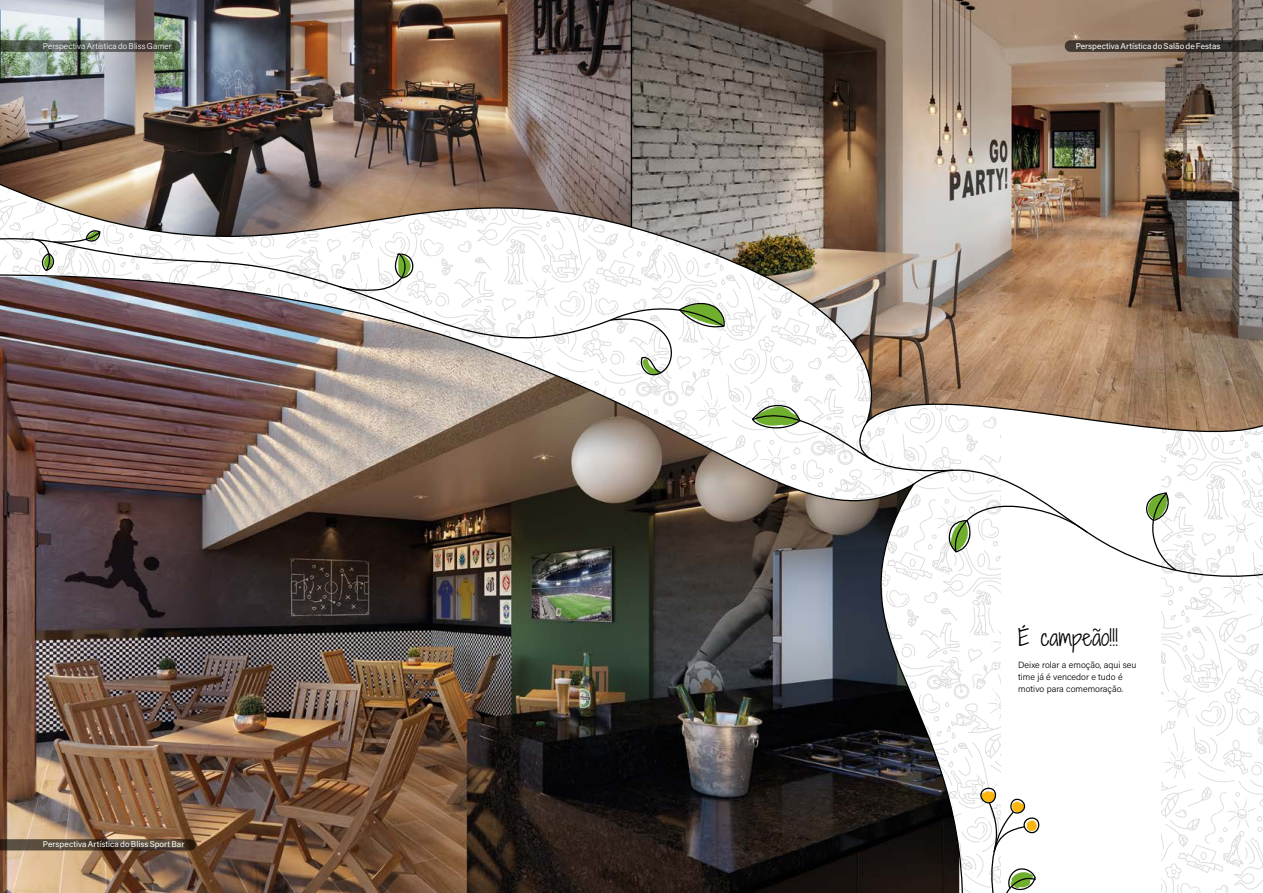
<style>
.page{position:relative;width:1263px;height:893px;background:#fff}
.page>*{position:absolute;margin:0;border:0;box-sizing:border-box;transform-origin:0 0}
.t1{font:21.67px "Shadows Into Light Two";color:#000}
.t2{font:9px/11.7px "Acumin Variable Concept";letter-spacing:.01em;color:#000}
.t3{font:8.4px "Acumin Variable Concept";letter-spacing:.03em;color:#fff}
</style>
<div class="page">
<svg style="left:972px;top:589px;width:291px;height:304px"></svg>
<div style="left:1001px;top:388px;width:159px;height:505px;background:#fff"></div>
<img style="left:0;top:0;width:630px;height:238px">
<img style="left:630px;top:0;width:633px;height:402px">
<img style="left:0;top:274px;width:972px;height:619px">
<svg style="left:979px;top:786px;width:61px;height:107px"></svg>
<svg style="left:751px;top:402px;width:512px;height:187px"></svg>
<img style="left:0;top:238px;width:725px;height:127px">
<svg style="left:31px;top:229px;width:71px;height:43px"></svg>
<svg style="left:338px;top:252px;width:77px;height:39px"></svg>
<svg style="left:609px;top:302px;width:116px;height:74px"></svg>
<svg style="left:0;top:839px;width:196px;height:11px;background:#4f4133"></svg>
<svg style="left:0;top:40px;width:181px;height:12px;background:#525950"></svg>
<svg style="left:1065px;top:40px;width:198px;height:12px;background:#3c352e"></svg>
<p class="t3" style="left:43px;top:40px;width:130px">Perspectiva Artística do Bliss Gamer</p>
<p class="t3" style="left:1076px;top:40px;width:146px">Perspectiva Artística do Salão de Festas</p>
<p class="t3" style="left:43px;top:838px;width:143px">Perspectiva Artística do Bliss Sport Bar</p>
<h1 class="t1" style="left:1018px;top:621px;width:101px">É campeão!!!</h1>
<p class="t2" style="left:1018px;top:659px;width:120px">Deixe rolar a emoção, aqui seu time já é vencedor e tudo é motivo para comemoração.</p>
</div>
